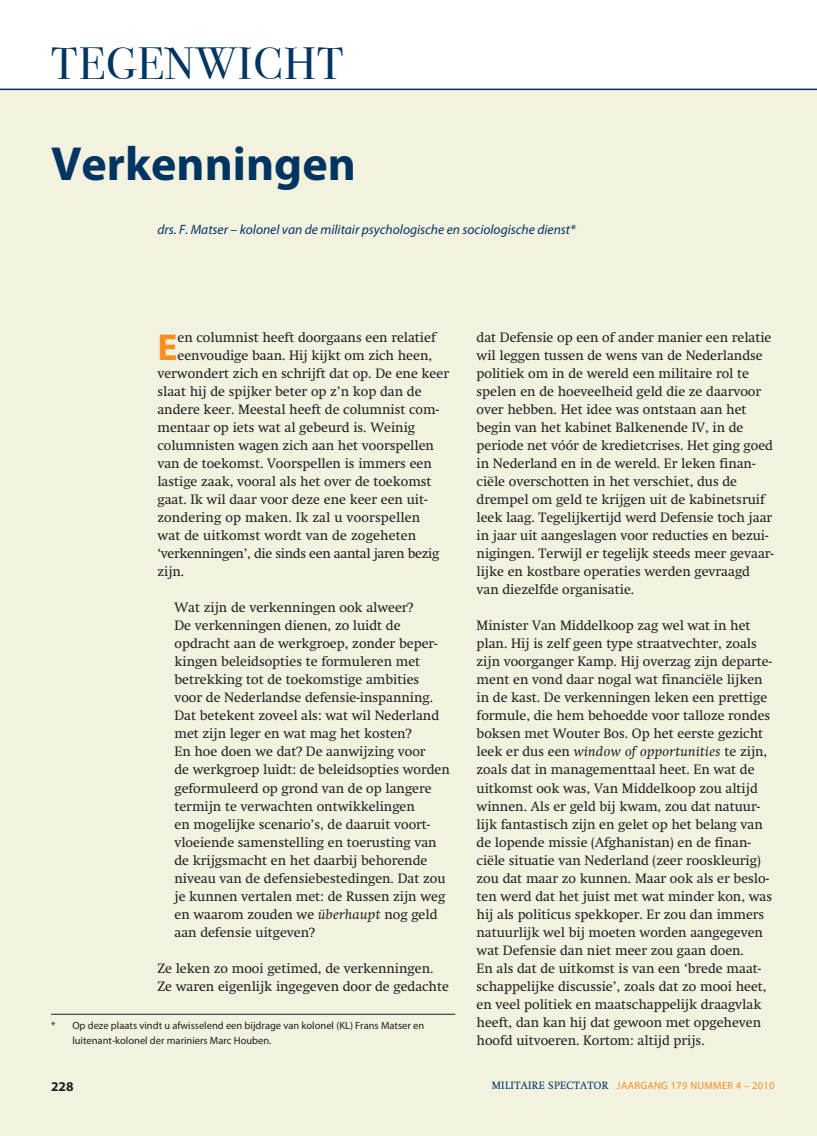
<style>
.page{position:relative;width:817px;height:1136px;background:#fff}
.page>*{position:absolute;margin:0;border:0;box-sizing:border-box;transform-origin:0 0}
.t1{font:700 48px "Myriad Pro";color:#003562}
.t2{font:45px "Bodoni Svty Two OSITCTT Book";letter-spacing:.03em;color:#003562}
.t3{font:700 37.65px "Myriad Pro";color:#f68f1e}
.t4{font:13.5px/18px "Swift";color:#231f20}
.t5{font:italic 13.5px "Myriad Pro";color:#003562}
.t6{font:13.5px "Swift";letter-spacing:-.02em;color:#231f20}
.t7{font:700 13.5px "Myriad Pro";color:#231f20}
.t8{font:10.5px/15px "Myriad Pro";color:#231f20}
.t9{font:10.5px "Myriad Pro";letter-spacing:.025em;color:#f68f1e}
.s1{font-style:italic}
.s2{font-family:"Swift";color:#003562}
</style>
<div class="page">
<div style="left:0;top:89px;width:816px;height:1046px;background:#f3f1e0"></div>
<hr style="left:0;top:89px;width:816px;height:1px;background:#003562">
<hr style="left:51px;top:1013px;width:404px;height:1px;background:#231f20">
<h2 class="t2" style="left:51px;top:37px;width:294px">TEGENWICHT</h2>
<h1 class="t1" style="left:51px;top:146px;width:306px">Verkenningen</h1>
<p class="t5" style="left:157px;top:224px;width:420px">drs. F. Matser – kolonel van de militair psychologische en sociologische dienst*</p>
<h3 class="t3" style="left:157px;top:333px;width:22px">E</h3>
<p class="t4" style="left:177px;top:330px;width:260px">en columnist heeft doorgaans een relatief</p>
<p class="t4" style="left:177px;top:348px;width:256px">eenvoudige baan. Hij kijkt om zich heen,</p>
<p class="t4" style="left:157px;top:366px;width:293px">verwondert zich en schrijft dat op. De ene keer</p>
<p class="t4" style="left:157px;top:384px;width:265px">slaat hij de spijker beter op z’n kop dan de</p>
<p class="t4" style="left:157px;top:402px;width:283px">andere keer. Meestal heeft de columnist com-</p>
<p class="t4" style="left:157px;top:420px;width:259px">mentaar op iets wat al gebeurd is. Weinig</p>
<p class="t4" style="left:157px;top:438px;width:278px">columnisten wagen zich aan het voorspellen</p>
<p class="t4" style="left:157px;top:456px;width:276px">van de toekomst. Voorspellen is immers een</p>
<p class="t4" style="left:157px;top:474px;width:275px">lastige zaak, vooral als het over de toekomst</p>
<p class="t4" style="left:157px;top:492px;width:271px">gaat. Ik wil daar voor deze ene keer een uit-</p>
<p class="t4" style="left:157px;top:510px;width:264px">zondering op maken. Ik zal u voorspellen</p>
<p class="t4" style="left:157px;top:528px;width:260px">wat de uitkomst wordt van de zogeheten</p>
<p class="t6" style="left:157px;top:548px;width:283px">‘verkenningen’, die sinds een aantal jaren bezig</p>
<p class="t4" style="left:157px;top:564px;width:28px">zijn.</p>
<p class="t4" style="left:174px;top:600px;width:277px">Wat zijn de verkenningen ook alweer?<br>De verkenningen dienen, zo luidt de opdracht aan de werkgroep, zonder beper&shy;kingen beleidsopties te formuleren met betrekking tot de toekomstige ambities voor de Nederlandse defensie-inspanning.<br>Dat betekent zoveel als: wat wil Nederland met zijn leger en wat mag het kosten?<br>En hoe doen we dat? De aanwijzing voor<br>de werkgroep luidt: de beleidsopties worden geformuleerd op grond van de op langere termijn te verwachten ontwikkelingen<br>en mogelijke scenario’s, de daaruit voort&shy;vloeiende samenstelling en toerusting van de krijgsmacht en het daarbij behorende niveau van de defensiebestedingen. Dat zou je kunnen vertalen met: de Russen zijn weg en waarom zouden we <span class="s1">überhaupt</span> nog geld aan defensie uitgeven?</p>
<p class="t4" style="left:157px;top:960px;width:293px">Ze leken zo mooi getimed, de verkenningen.<br>Ze waren eigenlijk ingegeven door de gedachte</p>
<p class="t8" style="left:72px;top:1018px;width:353px;text-indent:-21px">* Op deze plaats vindt u afwisselend een bijdrage van kolonel (KL) Frans Matser en luitenant-kolonel der mariniers Marc Houben.</p>
<p class="t4" style="left:476px;top:330px;width:299px">dat Defensie op een of ander manier een relatie wil leggen tussen de wens van de Nederlandse politiek om in de wereld een militaire rol te spelen en de hoeveelheid geld die ze daarvoor over hebben. Het idee was ontstaan aan het begin van het kabinet Balkenende IV, in de periode net vóór de kredietcrises. Het ging goed in Nederland en in de wereld. Er leken finan&shy;ciële overschotten in het verschiet, dus de drempel om geld te krijgen uit de kabinetsruif leek laag. Tegelijkertijd werd Defensie toch jaar in jaar uit aangeslagen voor reducties en bezui&shy;nigingen. Terwijl er tegelijk steeds meer gevaar&shy;lijke en kostbare operaties werden gevraagd van diezelfde organisatie.</p>
<p class="t4" style="left:476px;top:618px;width:297px">Minister Van Middelkoop zag wel wat in het plan. Hij is zelf geen type straatvechter, zoals zijn voorganger Kamp. Hij overzag zijn departe&shy;ment en vond daar nogal wat financiële lijken in de kast. De verkenningen leken een prettige formule, die hem behoedde voor talloze rondes boksen met Wouter Bos. Op het eerste gezicht leek er dus een <span class="s1">window of opportunities</span> te zijn, zoals dat in managementtaal heet. En wat de uitkomst ook was, Van Middelkoop zou altijd winnen. Als er geld bij kwam, zou dat natuur&shy;lijk fantastisch zijn en gelet op het belang van de lopende missie (Afghanistan) en de finan&shy;ciële situatie van Nederland (zeer rooskleurig) zou dat maar zo kunnen. Maar ook als er beslo&shy;ten werd dat het juist met wat minder kon, was hij als politicus spekkoper. Er zou dan immers natuurlijk wel bij moeten worden aangegeven wat Defensie dan niet meer zou gaan doen.<br>En als dat de uitkomst is van een ‘brede maat&shy;schappelijke discussie’, zoals dat zo mooi heet, en veel politiek en maatschappelijk draagvlak heeft, dan kan hij dat gewoon met opgeheven hoofd uitvoeren. Kortom: altijd prijs.</p>
<p class="t7" style="left:51px;top:1081px;width:24px">228</p>
<p class="t9" style="left:491px;top:1080px;width:284px"><span class="s2">MILITAIRE SPECTATOR</span> JAARGANG 179 NUMMER 4 – 2010</p>
</div>
